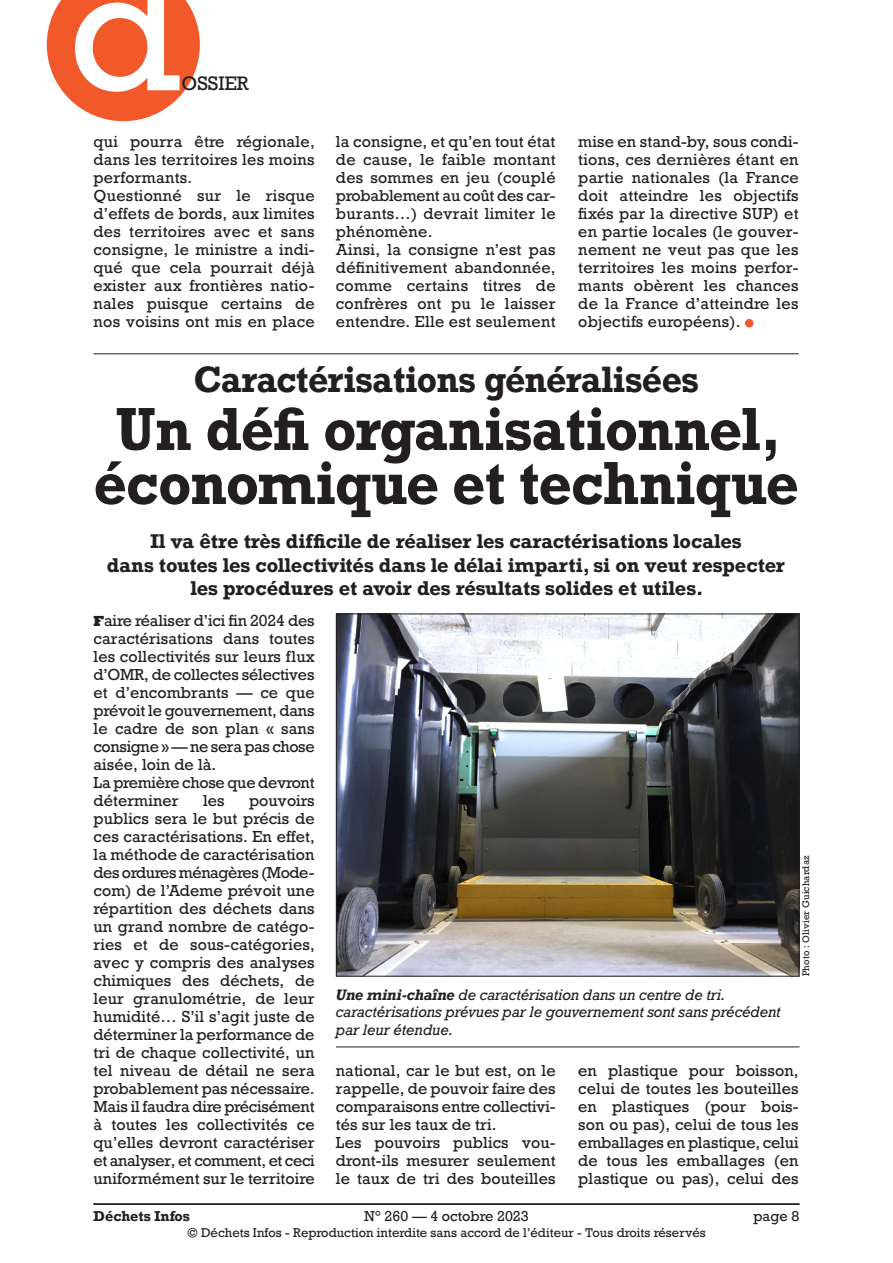
<style>
.page{position:relative;width:893px;height:1263px;background:#fff}
.page>*{position:absolute;margin:0;border:0;box-sizing:border-box;transform-origin:0 0}
.t1{font:166.5px "Rockwell";color:#fff}
.Titre_32{font:700 57px/54px "Rockwell";letter-spacing:-.01em;color:#231f20;text-align:center;scale:.95 1}
.Titre_32-2{font:700 34.5px "Rockwell";letter-spacing:-.01em;color:#231f20;scale:.96 1}
.Châpo_12_5pt{font:700 18.75px/23.2px "Rockwell";color:#231f20;text-align:center}
.t2{font:18.3px "Rockwell";color:#231f20}
.Texte_courant{font:15px/18px "Rockwell";letter-spacing:.005em;color:#231f20;text-align:justify}
.Texte_courant-2{font:15px/18px "Rockwell";letter-spacing:-.02em;color:#231f20}
.Légende_photo{font:italic 14.25px/17.2px "Rockwell";letter-spacing:-.01em;color:#231f20}
.t3{font:13.5px "Rockwell";color:#231f20}
.t4{font:700 13.5px "Rockwell";color:#231f20}
.t5{font:12px "Rockwell";color:#231f20}
.Crédit_photo{font:9px "Rockwell";letter-spacing:.015em;color:#231f20}
.s1{font-weight:800}
.s2{font-weight:700}
</style>
<div class="page">
<hr style="left:94px;top:1203px;width:705px;height:2px;background:#231f20">
<div style="left:745px;top:319px;width:8px;height:8px;background:#f1592a;border-radius:50%"></div>
<hr style="left:94px;top:353px;width:705px;height:1px;background:#231f20">
<img style="left:338px;top:615px;width:459px;height:359px">
<hr style="left:336px;top:1046px;width:463px;height:1px;background:#231f20">
<svg style="left:47px;top:0;width:153px;height:121px;background:#f3734b"></svg>
<h1 class="t1" style="left:69px;top:-73px;width:114px">d</h1>
<p class="t2" style="left:182px;top:72px;width:69px">OSSIER</p>
<p class="Texte_courant" style="left:94px;top:133px;width:223px">qui pourra être régionale, dans les territoires les moins performants.</p>
<p class="Texte_courant" style="left:94px;top:187px;width:223px">Questionné sur le risque d’effets de bords, aux limites des territoires avec et sans consigne, le ministre a indi&shy;qué que cela pourrait déjà exister aux frontières natio&shy;nales puisque certains de nos voisins ont mis en place</p>
<p class="Texte_courant" style="left:336px;top:133px;width:221px">la consigne, et qu’en tout état de cause, le faible montant des sommes en jeu (couplé probablement au coût des car&shy;burants…) devrait limiter le phénomène.</p>
<p class="Texte_courant" style="left:336px;top:241px;width:221px">Ainsi, la consigne n’est pas définitivement abandonnée, comme certains titres de confrères ont pu le laisser entendre. Elle est seulement</p>
<p class="Texte_courant" style="left:578px;top:133px;width:222px">mise en stand-by, sous condi&shy;tions, ces dernières étant en partie nationales (la France doit atteindre les objectifs fixés par la directive SUP) et en partie locales (le gouver&shy;nement ne veut pas que les territoires les moins perfor&shy;mants obèrent les chances de la France d’atteindre les objectifs européens).</p>
<p class="Titre_32-2" style="left:193px;top:358px;width:528px">Caractérisations généralisées</p>
<p class="Titre_32" style="left:94px;top:401px;width:744px">Un défi organisationnel, économique et technique</p>
<p class="Châpo_12_5pt" style="left:107px;top:530px;width:680px">Il va être très difficile de réaliser les caractérisations locales<br>dans toutes les collectivités dans le délai imparti, si on veut respecter les procédures et avoir des résultats solides et utiles.</p>
<p class="Texte_courant" style="left:94px;top:612px;width:223px"><span class="s1">F</span>aire réaliser d’ici fin 2024 des caractérisations dans toutes les collectivités sur leurs flux d’OMR, de collectes sélectives et d’encombrants — ce que prévoit le gouvernement, dans le cadre de son plan « sans consigne » — ne sera pas chose aisée, loin de là.</p>
<p class="Texte_courant-2" style="left:94px;top:774px;width:223px">La première chose que devront déterminer</p>
<p class="Texte_courant" style="left:94px;top:792px;width:223px;text-indent:155px">pouvoirs publics sera le but précis de ces caractérisations. En effet, la méthode de caractérisation des ordures ménagères (Mode&shy;com) de l’Ademe prévoit une répartition des déchets dans un grand nombre de catégo&shy;ries et de sous-catégories, avec y compris des analyses chimiques des déchets, de leur granulométrie, de leur humidité… S’il s’agit juste de déterminer la performance de tri de chaque collectivité, un tel niveau de détail ne sera probablement pas nécessaire.<br>Mais il faudra dire précisément à toutes les collectivités ce qu’elles devront caractériser et analyser, et comment, et ceci uniformément sur le territoire</p>
<p class="Texte_courant" style="left:203px;top:792px;width:23px">les</p>
<p class="Crédit_photo" style="left:800px;top:976px;width:122px;rotate:-90deg">Photo : Olivier Guichardaz</p>
<p class="Légende_photo" style="left:336px;top:986px;width:446px"><span class="s2">Une mini-chaîne</span> de caractérisation dans un centre de tri. caractérisations prévues par le gouvernement sont sans précédent par leur étendue.</p>
<p class="Texte_courant" style="left:336px;top:1062px;width:221px">national, car le but est, on le rappelle, de pouvoir faire des comparaisons entre collectivi&shy;tés sur les taux de tri.</p>
<p class="Texte_courant" style="left:336px;top:1134px;width:221px">Les pouvoirs publics vou&shy;dront-ils mesurer seulement le taux de tri des bouteilles</p>
<p class="Texte_courant" style="left:578px;top:1062px;width:222px">en plastique pour boisson, celui de toutes les bouteilles en plastiques (pour bois&shy;son ou pas), celui de tous les emballages en plastique, celui de tous les emballages (en plastique ou pas), celui des</p>
<p class="t4" style="left:94px;top:1207px;width:98px">Déchets Infos</p>
<p class="t3" style="left:364px;top:1207px;width:166px">N° 260 — 4 octobre 2023</p>
<p class="t3" style="left:753px;top:1207px;width:48px">page 8</p>
<p class="t5" style="left:187px;top:1225px;width:520px">© Déchets Infos - Reproduction interdite sans accord de l’éditeur - Tous droits réservés</p>
</div>
